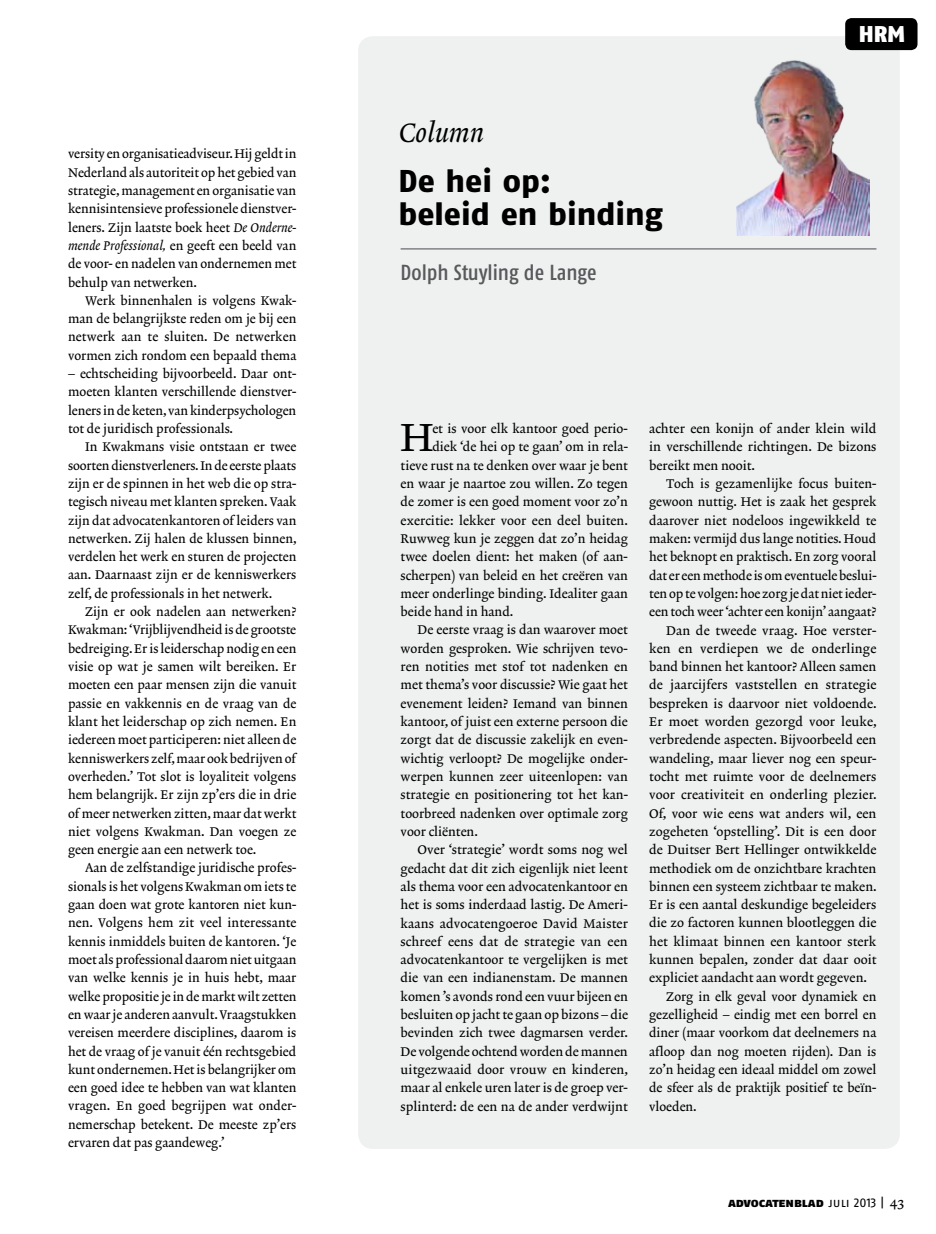
<style>
.page{position:relative;width:936px;height:1234px;background:#fff}
.page>*{position:absolute;margin:0;border:0;box-sizing:border-box;transform-origin:0 0}
.t1{font:39.75px "Lexicon No 2 Roman A Txt";color:#000}
.t2{font:31.5px/33.3px "Fago No Exb Lf";color:#000}
.t3{font:27px "Lexicon No 2 Italic A Txt";color:#000}
.t4{font:22.8px "Fago No Black Lf";color:#fff}
.t5{font:21.75px "Fago Co Med Lf";letter-spacing:-.005em;color:#58595b}
.t6{font:12.75px/18.3px "Lexicon No 2 Roman A Txt";color:#000;text-align:justify}
.t7{font:12.75px "Lexicon No 2 Italic A Txt";color:#000}
.t8{font:12.75px "Fago No Black Lf Caps";letter-spacing:-.005em;color:#000}
.s1{font-family:"Lexicon No 2 Italic A Txt"}
.s2{font-family:"Lexicon No 2 Roman A Txt"}
.s3{font-family:"Fago No Regular Lf Caps"}
.s4{font-family:"Lexicon No 2 Roman A Txt";font-size:14.25px}
</style>
<div class="page">
<div style="left:358px;top:36px;width:541px;height:1112px;background:#eff0f0;border-radius:15px"></div>
<hr style="left:400px;top:248px;width:476px;height:1px;background:#808285">
<img style="left:736px;top:46px;width:133px;height:189px">
<div style="left:845px;top:18px;width:72px;height:32px;background:#000;border-radius:6px"></div>
<p class="t6" style="left:68px;top:145px;width:230px">versity en organisatieadviseur. Hij geldt in Nederland als autoriteit op het gebied van strategie, management en organisatie van kennisintensieve professionele dienstver&shy;leners. Zijn laatste boek heet <span class="s1">De Onderne-</span></p>
<p class="t7" style="left:68px;top:238px;width:230px">mende Professional, <span class="s2">en geeft een beeld van</span></p>
<p class="t6" style="left:68px;top:255px;width:230px">de voor- en nadelen van ondernemen met behulp van netwerken.</p>
<p class="t6" style="left:68px;top:292px;width:230px;text-indent:17px">Werk binnenhalen is volgens Kwak&shy;man de belangrijkste reden om je bij een netwerk aan te sluiten. De netwerken vormen zich rondom een bepaald thema</p>
<p class="t6" style="left:68px;top:365px;width:230px">– echtscheiding bijvoorbeeld. Daar ont&shy;moeten klanten verschillende dienstver&shy;leners in de keten, van kinderpsychologen tot de juridisch professionals.</p>
<p class="t6" style="left:68px;top:438px;width:230px;text-indent:17px">In Kwakmans visie ontstaan er twee soorten dienstverleners. In de eerste plaats zijn er de spinnen in het web die op stra&shy;tegisch niveau met klanten spreken. Vaak zijn dat advocatenkantoren of leiders van netwerken. Zij halen de klussen binnen, verdelen het werk en sturen de projecten aan. Daarnaast zijn er de kenniswerkers zelf, de professionals in het netwerk.</p>
<p class="t6" style="left:68px;top:603px;width:230px;text-indent:17px">Zijn er ook nadelen aan netwerken?<br>Kwakman: ‘Vrijblijvendheid is de grootste bedreiging. Er is leiderschap nodig en een visie op wat je samen wilt bereiken. Er moeten een paar mensen zijn die vanuit passie en vakkennis en de vraag van de klant het leiderschap op zich nemen. En iedereen moet participeren: niet alleen de kenniswerkers zelf, maar ook bedrijven of overheden.’ Tot slot is loyaliteit volgens hem belangrijk. Er zijn zp’ers die in drie of meer netwerken zitten, maar dat werkt niet volgens Kwakman. Dan voegen ze geen energie aan een netwerk toe.</p>
<p class="t6" style="left:68px;top:859px;width:230px;text-indent:17px">Aan de zelfstandige juridische profes&shy;sionals is het volgens Kwakman om iets te gaan doen wat grote kantoren niet kun&shy;nen. Volgens hem zit veel interessante kennis inmiddels buiten de kantoren. ‘Je moet als professional daarom niet uitgaan van welke kennis je in huis hebt, maar welke propositie je in de markt wilt zetten en waar je anderen aanvult. Vraagstukken vereisen meerdere disciplines, daarom is het de vraag of je vanuit één rechtsgebied kunt ondernemen. Het is belangrijker om een goed idee te hebben van wat klanten vragen. En goed begrijpen wat onder&shy;nemerschap betekent. De meeste zp’ers ervaren dat pas gaandeweg.’</p>
<h3 class="t3" style="left:399px;top:116px;width:86px">Column</h3>
<h2 class="t2" style="left:398px;top:163px;width:266px">De hei op:<br>beleid en binding</h2>
<h3 class="t5" style="left:400px;top:260px;width:197px">Dolph Stuyling de Lange</h3>
<h3 class="t4" style="left:858px;top:20px;width:48px">HRM</h3>
<h1 class="t1" style="left:400px;top:414px;width:34px">H</h1>
<p class="t6" style="left:432px;top:420px;width:197px">et is voor elk kantoor goed perio-</p>
<p class="t6" style="left:432px;top:438px;width:197px">diek ‘de hei op te gaan’ om in rela-</p>
<p class="t6" style="left:400px;top:456px;width:229px">tieve rust na te denken over waar je bent</p>
<p class="t6" style="left:400px;top:475px;width:229px">en waar je naartoe zou willen. Zo tegen</p>
<p class="t6" style="left:400px;top:493px;width:229px">de zomer is een goed moment voor zo’n</p>
<p class="t6" style="left:400px;top:511px;width:229px">exercitie: lekker voor een deel buiten.</p>
<p class="t6" style="left:400px;top:530px;width:229px">Ruwweg kun je zeggen dat zo’n heidag</p>
<p class="t6" style="left:400px;top:548px;width:229px">twee doelen dient: het maken (of aan-</p>
<p class="t6" style="left:400px;top:566px;width:229px">scherpen) van beleid en het creëren van</p>
<p class="t6" style="left:400px;top:584px;width:229px">meer onderlinge binding. Idealiter gaan</p>
<p class="t6" style="left:400px;top:603px;width:114px">beide hand in hand.</p>
<p class="t6" style="left:417px;top:621px;width:212px">De eerste vraag is dan waarover moet</p>
<p class="t6" style="left:400px;top:639px;width:229px">worden gesproken. Wie schrijven tevo-</p>
<p class="t6" style="left:400px;top:658px;width:229px">ren notities met stof tot nadenken en</p>
<p class="t6" style="left:400px;top:676px;width:229px">met thema’s voor discussie? Wie gaat het</p>
<p class="t6" style="left:400px;top:694px;width:229px">evenement leiden? Iemand van binnen</p>
<p class="t6" style="left:400px;top:713px;width:229px">kantoor, of juist een externe persoon die</p>
<p class="t6" style="left:400px;top:731px;width:229px">zorgt dat de discussie zakelijk en even-</p>
<p class="t6" style="left:400px;top:749px;width:229px">wichtig verloopt? De mogelijke onder-</p>
<p class="t6" style="left:400px;top:767px;width:229px">werpen kunnen zeer uiteenlopen: van</p>
<p class="t6" style="left:400px;top:786px;width:229px">strategie en positionering tot het kan-</p>
<p class="t6" style="left:400px;top:804px;width:229px">toorbreed nadenken over optimale zorg</p>
<p class="t6" style="left:400px;top:822px;width:79px">voor cliënten.</p>
<p class="t6" style="left:417px;top:841px;width:212px">Over ‘strategie’ wordt soms nog wel</p>
<p class="t6" style="left:400px;top:859px;width:229px">gedacht dat dit zich eigenlijk niet leent</p>
<p class="t6" style="left:400px;top:877px;width:229px">als thema voor een advocatenkantoor en</p>
<p class="t6" style="left:400px;top:896px;width:229px">het is soms inderdaad lastig. De Ameri-</p>
<p class="t6" style="left:400px;top:914px;width:229px">kaans advocatengoeroe David Maister</p>
<p class="t6" style="left:400px;top:932px;width:228px">schreef eens dat de strategie van een</p>
<p class="t6" style="left:400px;top:950px;width:229px">advocatenkantoor te vergelijken is met</p>
<p class="t6" style="left:400px;top:969px;width:229px">die van een indianenstam. De mannen</p>
<p class="t6" style="left:400px;top:987px;width:229px">komen ’s avonds rond een vuur bijeen en</p>
<p class="t6" style="left:400px;top:1005px;width:229px">besluiten op jacht te gaan op bizons – die</p>
<p class="t6" style="left:400px;top:1024px;width:229px">bevinden zich twee dagmarsen verder.</p>
<p class="t6" style="left:400px;top:1042px;width:229px">De volgende ochtend worden de mannen</p>
<p class="t6" style="left:400px;top:1060px;width:229px">uitgezwaaid door vrouw en kinderen,</p>
<p class="t6" style="left:400px;top:1079px;width:229px">maar al enkele uren later is de groep ver-</p>
<p class="t6" style="left:400px;top:1097px;width:229px">splinterd: de een na de ander verdwijnt</p>
<p class="t6" style="left:649px;top:420px;width:229px">achter een konijn of ander klein wild in verschillende richtingen. De bizons bereikt men nooit.</p>
<p class="t6" style="left:666px;top:475px;width:212px">Toch is gezamenlijke focus buiten-</p>
<p class="t6" style="left:649px;top:493px;width:229px">gewoon nuttig. Het is zaak het gesprek</p>
<p class="t6" style="left:649px;top:511px;width:229px">daarover niet nodeloos ingewikkeld te</p>
<p class="t6" style="left:649px;top:530px;width:229px">maken: vermijd dus lange notities. Houd</p>
<p class="t6" style="left:649px;top:548px;width:229px">het beknopt en praktisch. En zorg vooral</p>
<p class="t6" style="left:649px;top:566px;width:229px">dat er een methode is om eventuele beslui-</p>
<p class="t6" style="left:649px;top:584px;width:229px">ten op te volgen: hoe zorg je dat niet ieder-</p>
<p class="t6" style="left:649px;top:603px;width:229px">een toch weer ‘achter een konijn’ aangaat?</p>
<p class="t6" style="left:666px;top:621px;width:212px">Dan de tweede vraag. Hoe verster-</p>
<p class="t6" style="left:649px;top:639px;width:229px">ken en verdiepen we de onderlinge</p>
<p class="t6" style="left:649px;top:658px;width:229px">band binnen het kantoor? Alleen samen</p>
<p class="t6" style="left:649px;top:676px;width:229px">de jaarcijfers vaststellen en strategie</p>
<p class="t6" style="left:649px;top:694px;width:229px">bespreken is daarvoor niet voldoende.</p>
<p class="t6" style="left:649px;top:713px;width:229px">Er moet worden gezorgd voor leuke,</p>
<p class="t6" style="left:649px;top:731px;width:229px">verbredende aspecten. Bijvoorbeeld een</p>
<p class="t6" style="left:649px;top:749px;width:229px">wandeling, maar liever nog een speur-</p>
<p class="t6" style="left:649px;top:767px;width:229px">tocht met ruimte voor de deelnemers</p>
<p class="t6" style="left:649px;top:786px;width:229px">voor creativiteit en onderling plezier.</p>
<p class="t6" style="left:649px;top:804px;width:229px">Of, voor wie eens wat anders wil, een</p>
<p class="t6" style="left:649px;top:822px;width:229px">zogeheten ‘opstelling’. Dit is een door</p>
<p class="t6" style="left:649px;top:841px;width:229px">de Duitser Bert Hellinger ontwikkelde</p>
<p class="t6" style="left:649px;top:859px;width:229px">methodiek om de onzichtbare krachten</p>
<p class="t6" style="left:649px;top:877px;width:229px">binnen een systeem zichtbaar te maken.</p>
<p class="t6" style="left:649px;top:896px;width:229px">Er is een aantal deskundige begeleiders</p>
<p class="t6" style="left:649px;top:914px;width:229px">die zo factoren kunnen blootleggen die</p>
<p class="t6" style="left:649px;top:932px;width:228px">het klimaat binnen een kantoor sterk</p>
<p class="t6" style="left:649px;top:950px;width:229px">kunnen bepalen, zonder dat daar ooit</p>
<p class="t6" style="left:649px;top:969px;width:219px">expliciet aandacht aan wordt gegeven.</p>
<p class="t6" style="left:666px;top:987px;width:212px">Zorg in elk geval voor dynamiek en</p>
<p class="t6" style="left:649px;top:1005px;width:229px">gezelligheid – eindig met een borrel en</p>
<p class="t6" style="left:649px;top:1024px;width:229px">diner (maar voorkom dat deelnemers na</p>
<p class="t6" style="left:649px;top:1042px;width:229px">afloop dan nog moeten rijden). Dan is</p>
<p class="t6" style="left:649px;top:1060px;width:229px">zo’n heidag een ideaal middel om zowel</p>
<p class="t6" style="left:649px;top:1079px;width:229px">de sfeer als de praktijk positief te beïn-</p>
<p class="t6" style="left:649px;top:1097px;width:49px">vloeden.</p>
<p class="t8" style="left:728px;top:1194px;width:178px">advocatenblad <span class="s3">juli 2013 |</span> <span class="s4">43</span></p>
</div>
